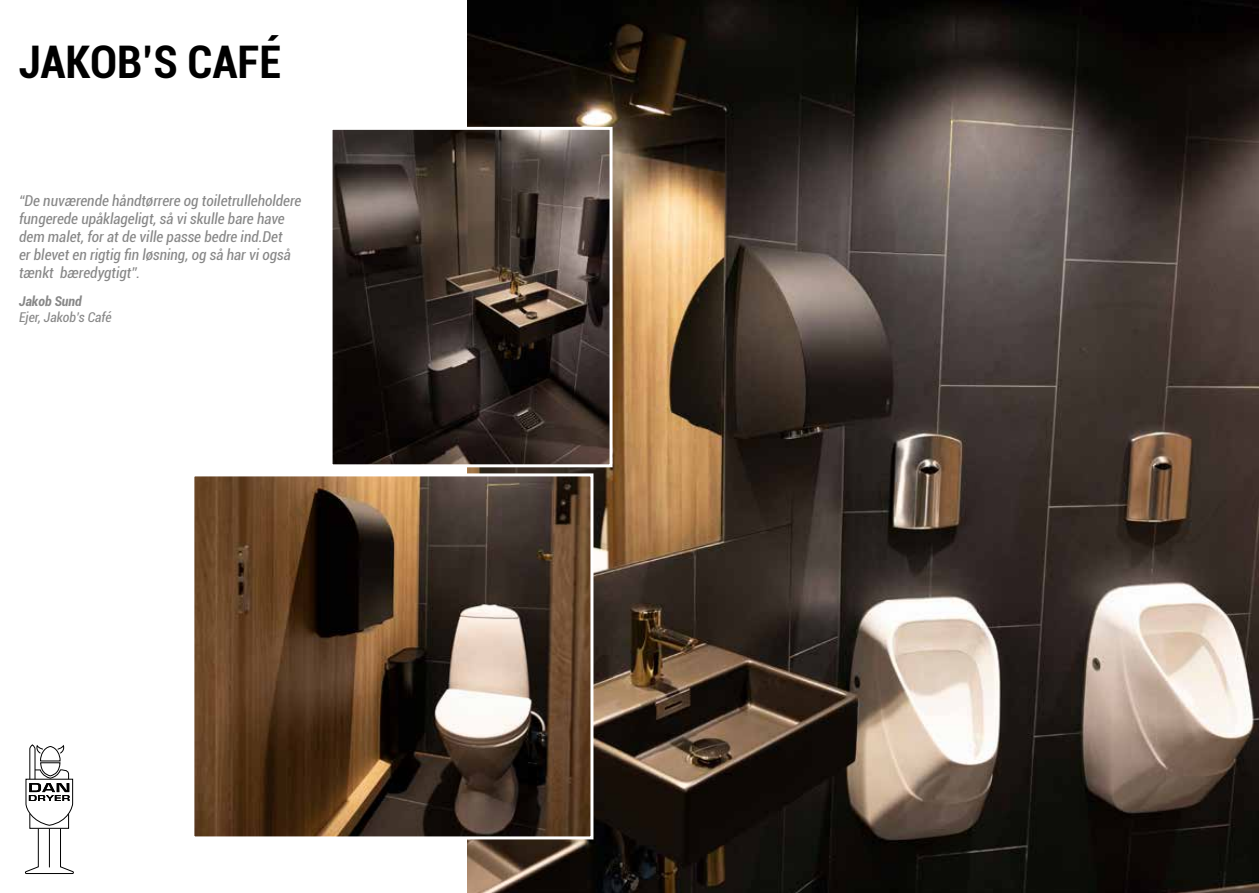
<style>
.page{position:relative;width:1259px;height:893px;background:#fff}
.page>*{position:absolute;margin:0;border:0;box-sizing:border-box;transform-origin:0 0}
.t1{font:700 condensed 45px "Roboto";color:#000}
.t2{font:italic condensed 15px/18px "Roboto";color:#878787}
.t3{font:italic condensed 13.5px "Roboto";color:#878787}
.t4{font:italic 700 condensed 13.5px "Roboto";color:#878787}
</style>
<div class="page">
<img style="left:468px;top:0;width:791px;height:893px">
<img style="left:333px;top:131px;width:275px;height:332px">
<div style="left:329px;top:127px;width:283px;height:340px;border:3px solid #fff"></div>
<img style="left:195px;top:477px;width:394px;height:358px">
<div style="left:191px;top:473px;width:402px;height:366px;border:3px solid #fff"></div>
<svg style="left:25px;top:744px;width:49px;height:130px"></svg>
<h1 class="t1" style="left:19px;top:31px;width:264px">JAKOB’S CAFÉ</h1>
<p class="t2" style="left:19px;top:191px;width:284px">“De nuværende håndtørrere og toiletrulleholdere fungerede upåklageligt, så vi skulle bare have dem malet, for at de ville passe bedre ind.Det<br>er blevet en rigtig fin løsning, og så har vi også tænkt bæredygtigt”.</p>
<p class="t4" style="left:19px;top:291px;width:64px">Jakob Sund</p>
<p class="t3" style="left:19px;top:308px;width:94px">Ejer, Jakob’s Café</p>
</div>
